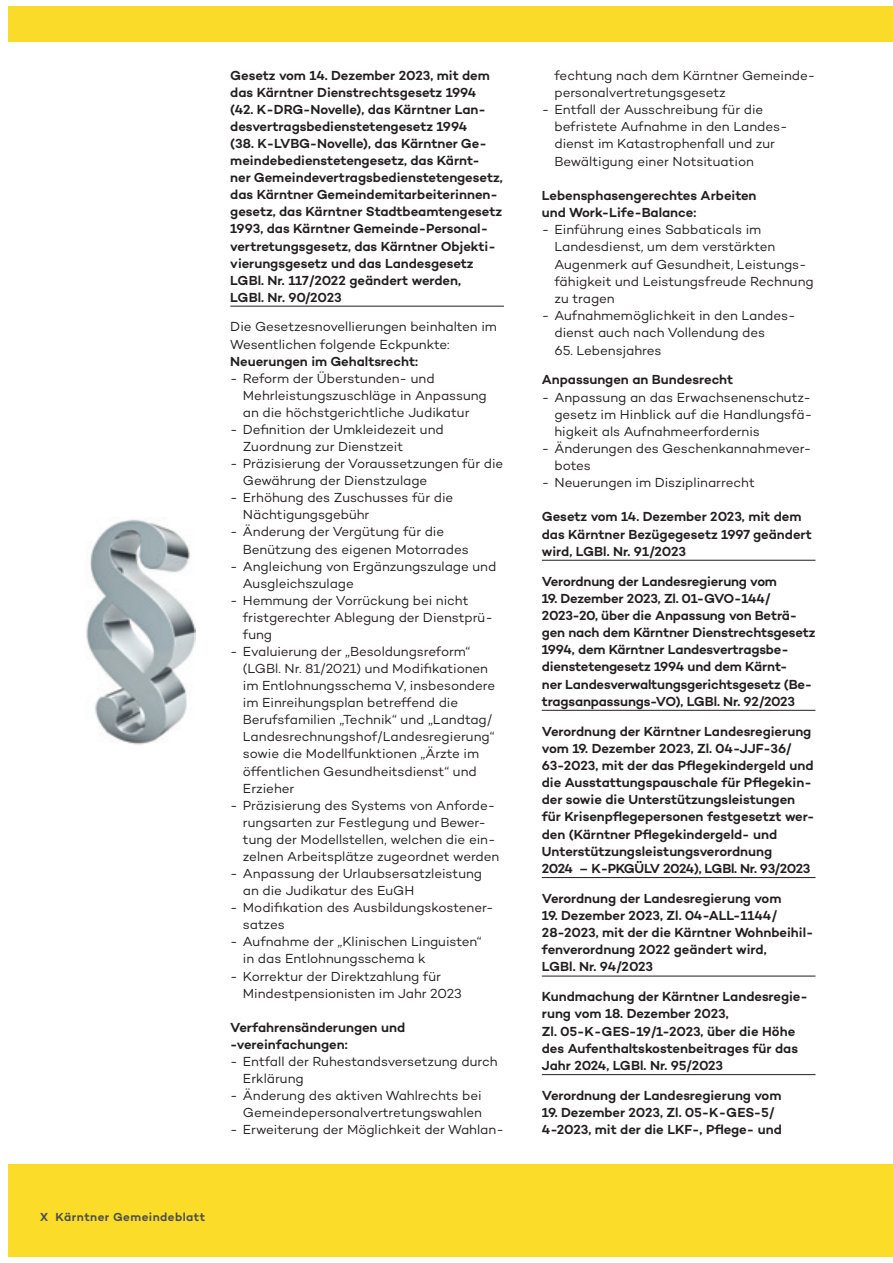
<style>
.page{position:relative;width:893px;height:1263px;background:#fff}
.page>*{position:absolute;margin:0;border:0;box-sizing:border-box;transform-origin:0 0}
.t1{font:13.35px/17.1px "Campton";color:#231f20}
.t2{font:600 13.35px/17.1px "Campton";letter-spacing:-.005em;color:#231f20}
.t3{font:600 11.85px "Campton";letter-spacing:.035em;color:#4b4c4d}
</style>
<div class="page">
<div style="left:9px;top:1164px;width:884px;height:93px;background:#fbdd29"></div>
<div style="left:9px;top:6px;width:884px;height:36px;background:#fadb29"></div>
<hr style="left:230px;top:306px;width:274px;height:1px;background:#231f20">
<hr style="left:542px;top:560px;width:273px;height:1px;background:#231f20">
<hr style="left:542px;top:710px;width:273px;height:1px;background:#231f20">
<hr style="left:542px;top:877px;width:273px;height:1px;background:#231f20">
<hr style="left:542px;top:976px;width:273px;height:1px;background:#231f20">
<hr style="left:542px;top:1074px;width:273px;height:1px;background:#231f20">
<img style="left:86px;top:519px;width:110px;height:226px">
<p class="t2" style="left:230px;top:68px;width:274px">Gesetz vom 14. Dezember 2023, mit dem das Kärntner Dienstrechtsgesetz 1994 (42. K-DRG-Novelle), das Kärntner Lan&shy;desvertragsbedienstetengesetz 1994<br>(38. K-LVBG-Novelle), das Kärntner Ge&shy;meindebedienstetengesetz, das Kärnt&shy;ner Gemeindevertragsbedienstetengesetz, das Kärntner Gemeindemitarbeiterinnen&shy;gesetz, das Kärntner Stadtbeamtengesetz 1993, das Kärntner Gemeinde-Personal&shy;vertretungsgesetz, das Kärntner Objekti&shy;vierungsgesetz und das Landesgesetz LGBl. Nr. 117/2022 geändert werden,<br>LGBl. Nr. 90/2023</p>
<p class="t1" style="left:230px;top:320px;width:268px">Die Gesetzesnovellierungen beinhalten im<br>Wesentlichen folgende Eckpunkte:</p>
<p class="t2" style="left:230px;top:354px;width:189px">Neuerungen im Gehaltsrecht:</p>
<p class="t1" style="left:243px;top:371px;width:245px;text-indent:-13px">- Reform der Überstunden- und<br>Mehrleistungszuschläge in Anpassung an die höchstgerichtliche Judikatur</p>
<p class="t1" style="left:243px;top:422px;width:202px;text-indent:-13px">- Definition der Umkleidezeit und<br>Zuordnung zur Dienstzeit</p>
<p class="t1" style="left:243px;top:456px;width:262px;text-indent:-13px">- Präzisierung der Voraussetzungen für die<br>Gewährung der Dienstzulage</p>
<p class="t1" style="left:243px;top:490px;width:212px;text-indent:-13px">- Erhöhung des Zuschusses für die<br>Nächtigungsgebühr</p>
<p class="t1" style="left:243px;top:525px;width:227px;text-indent:-13px">- Änderung der Vergütung für die<br>Benützung des eigenen Motorrades</p>
<p class="t1" style="left:243px;top:559px;width:255px;text-indent:-13px">- Angleichung von Ergänzungszulage und<br>Ausgleichszulage</p>
<p class="t1" style="left:243px;top:593px;width:251px;text-indent:-13px">- Hemmung der Vorrückung bei nicht fristgerechter Ablegung der Dienstprü&shy;fung</p>
<p class="t1" style="left:243px;top:644px;width:254px;text-indent:-13px">- Evaluierung der „Besoldungsreform“ (LGBl. Nr. 81/2021) und Modifikationen im Entlohnungsschema V, insbesondere im Einreihungsplan betreffend die Berufsfamilien „Technik“ und „Landtag/ Landesrechnungshof/Landesregierung“ sowie die Modellfunktionen „Ärzte im öffentlichen Gesundheitsdienst“ und Erzieher</p>
<p class="t1" style="left:243px;top:798px;width:258px;text-indent:-13px">- Präzisierung des Systems von Anforde&shy;rungsarten zur Festlegung und Bewer&shy;tung der Modellstellen, welchen die ein&shy;zelnen Arbeitsplätze zugeordnet werden</p>
<p class="t1" style="left:243px;top:866px;width:241px;text-indent:-13px">- Anpassung der Urlaubsersatzleistung an die Judikatur des EuGH</p>
<p class="t1" style="left:243px;top:900px;width:252px;text-indent:-13px">- Modifikation des Ausbildungskostener&shy;satzes</p>
<p class="t1" style="left:243px;top:935px;width:240px;text-indent:-13px">- Aufnahme der „Klinischen Linguisten“ in das Entlohnungsschema k</p>
<p class="t1" style="left:243px;top:969px;width:221px;text-indent:-13px">- Korrektur der Direktzahlung für<br>Mindestpensionisten im Jahr 2023</p>
<p class="t2" style="left:230px;top:1020px;width:176px">Verfahrensänderungen und -vereinfachungen:</p>
<p class="t1" style="left:243px;top:1054px;width:256px;text-indent:-13px">- Entfall der Ruhestandsversetzung durch<br>Erklärung</p>
<p class="t1" style="left:230px;top:1088px;width:253px;text-align:right">- Änderung des aktiven Wahlrechts bei<br>Gemeindepersonalvertretungswahlen</p>
<p class="t1" style="left:230px;top:1122px;width:275px">- Erweiterung der Möglichkeit der Wahlan-</p>
<p class="t3" style="left:40px;top:1212px;width:167px">X Kärntner Gemeindeblatt</p>
<p class="t1" style="left:554px;top:68px;width:262px">fechtung nach dem Kärntner Gemeinde&shy;personalvertretungsgesetz</p>
<p class="t1" style="left:554px;top:102px;width:235px;text-indent:-13px">- Entfall der Ausschreibung für die befristete Aufnahme in den Landes&shy;dienst im Katastrophenfall und zur Bewältigung einer Notsituation</p>
<p class="t2" style="left:542px;top:188px;width:216px">Lebensphasengerechtes Arbeiten und Work-Life-Balance:</p>
<p class="t1" style="left:554px;top:223px;width:261px;text-indent:-13px">- Einführung eines Sabbaticals im<br>Landesdienst, um dem verstärkten<br>Augenmerk auf Gesundheit, Leistungs&shy;fähigkeit und Leistungsfreude Rechnung zu tragen</p>
<p class="t1" style="left:554px;top:308px;width:243px;text-indent:-13px">- Aufnahmemöglichkeit in den Landes&shy;dienst auch nach Vollendung des</p>
<p class="t1" style="left:554px;top:343px;width:109px">65. Lebensjahres</p>
<p class="t2" style="left:542px;top:373px;width:193px">Anpassungen an Bundesrecht</p>
<p class="t1" style="left:554px;top:390px;width:259px;text-align:justify;text-indent:-13px">- Anpassung an das Erwachsenenschutz&shy;gesetz im Hinblick auf die Handlungsfä&shy;higkeit als Aufnahmeerfordernis</p>
<p class="t1" style="left:554px;top:441px;width:258px;text-indent:-13px">- Änderungen des Geschenkannahmever&shy;botes</p>
<p class="t1" style="left:542px;top:476px;width:215px">- Neuerungen im Disziplinarrecht</p>
<p class="t2" style="left:542px;top:510px;width:272px">Gesetz vom 14. Dezember 2023, mit dem das Kärntner Bezügegesetz 1997 geändert wird, LGBl. Nr. 91/2023</p>
<p class="t2" style="left:542px;top:574px;width:237px">Verordnung der Landesregierung vom</p>
<p class="t2" style="left:542px;top:591px;width:275px">19. Dezember 2023, Zl. 01-GVO-144/ 2023-20, über die Anpassung von Beträ&shy;gen nach dem Kärntner Dienstrechtsgesetz 1994, dem Kärntner Landesvertragsbe&shy;dienstetengesetz 1994 und dem Kärnt-<br>ner Landesverwaltungsgerichtsgesetz (Be&shy;tragsanpassungs-VO), LGBl. Nr. 92/2023</p>
<p class="t2" style="left:542px;top:724px;width:274px">Verordnung der Kärntner Landesregierung vom 19. Dezember 2023, Zl. 04-JJF-36/ 63-2023, mit der das Pflegekindergeld und die Ausstattungspauschale für Pflegekin&shy;der sowie die Unterstützungsleistungen für Krisenpflegepersonen festgesetzt wer&shy;den (Kärntner Pflegekindergeld- und Unterstützungsleistungsverordnung<br>2024 – K-PKGÜLV 2024), LGBl. Nr. 93/2023</p>
<p class="t2" style="left:542px;top:891px;width:241px">Verordnung der Landesregierung vom</p>
<p class="t2" style="left:542px;top:908px;width:273px">19. Dezember 2023, Zl. 04-ALL-1144/ 28-2023, mit der die Kärntner Wohnbeihil&shy;fenverordnung 2022 geändert wird,<br>LGBl. Nr. 94/2023</p>
<p class="t2" style="left:542px;top:990px;width:268px">Kundmachung der Kärntner Landesregie&shy;rung vom 18. Dezember 2023,<br>Zl. 05-K-GES-19/1-2023, über die Höhe des Aufenthaltskostenbeitrages für das Jahr 2024, LGBl. Nr. 95/2023</p>
<p class="t2" style="left:542px;top:1088px;width:241px">Verordnung der Landesregierung vom</p>
<p class="t2" style="left:542px;top:1105px;width:241px">19. Dezember 2023, Zl. 05-K-GES-5/<br>4-2023, mit der die LKF-, Pflege- und</p>
</div>
